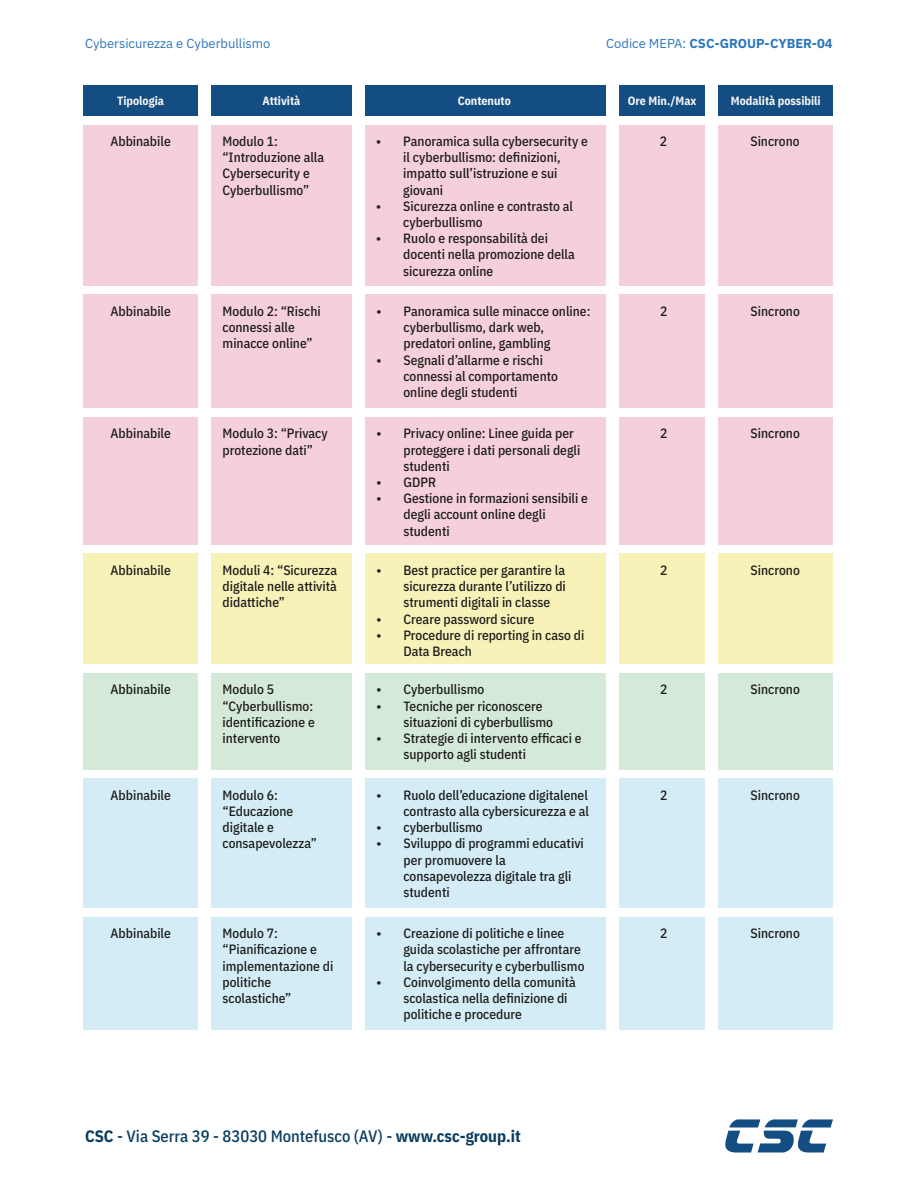
<style>
.page{position:relative;width:918px;height:1188px;background:#fff}
.page>*{position:absolute;margin:0;border:0;box-sizing:border-box;transform-origin:0 0}
.t1{font:500 16.5px "IBM Plex Sans Cond";color:#0a3c60}
.t2{font:500 13.5px/16.2px "IBM Plex Sans Cond";color:#1d1d1b}
.t3{font:700 13.05px "IBM Plex Sans";color:#2b76bb}
.t4{font:13.05px "IBM Plex Sans";color:#2b76bb}
.t5{font:700 12px "IBM Plex Sans Cond";color:#f7f7f6}
.s1{font-weight:400}
.s2{font-weight:700}
</style>
<div class="page">
<svg style="left:725px;top:1119px;width:108px;height:34px"></svg>
<div style="left:83px;top:85px;width:115px;height:31px;background:#144d82"></div>
<div style="left:211px;top:85px;width:141px;height:31px;background:#144d82"></div>
<div style="left:365px;top:85px;width:241px;height:31px;background:#144d82"></div>
<div style="left:619px;top:85px;width:86px;height:31px;background:#144d82"></div>
<div style="left:719px;top:85px;width:114px;height:31px;background:#144d82"></div>
<div style="left:83px;top:125px;width:115px;height:161px;background:#f5cfd9"></div>
<div style="left:211px;top:125px;width:141px;height:161px;background:#f5cfd9"></div>
<div style="left:719px;top:125px;width:114px;height:161px;background:#f5cfd9"></div>
<div style="left:619px;top:125px;width:86px;height:161px;background:#f5cfd9"></div>
<div style="left:365px;top:125px;width:241px;height:161px;background:#f5cfd9"></div>
<div style="left:84px;top:295px;width:114px;height:113px;background:#f5cfd9"></div>
<div style="left:211px;top:295px;width:141px;height:113px;background:#f5cfd9"></div>
<div style="left:719px;top:295px;width:114px;height:113px;background:#f5cfd9"></div>
<div style="left:619px;top:295px;width:86px;height:113px;background:#f5cfd9"></div>
<div style="left:365px;top:295px;width:241px;height:113px;background:#f5cfd9"></div>
<div style="left:84px;top:417px;width:114px;height:128px;background:#f5cfd9"></div>
<div style="left:211px;top:417px;width:141px;height:128px;background:#f5cfd9"></div>
<div style="left:719px;top:417px;width:114px;height:128px;background:#f5cfd9"></div>
<div style="left:619px;top:417px;width:86px;height:128px;background:#f5cfd9"></div>
<div style="left:365px;top:417px;width:241px;height:128px;background:#f5cfd9"></div>
<div style="left:84px;top:554px;width:114px;height:110px;background:#f7f2b8"></div>
<div style="left:211px;top:554px;width:141px;height:110px;background:#f7f2b8"></div>
<div style="left:719px;top:554px;width:114px;height:110px;background:#f7f2b8"></div>
<div style="left:619px;top:554px;width:86px;height:110px;background:#f7f2b8"></div>
<div style="left:365px;top:554px;width:241px;height:110px;background:#f7f2b8"></div>
<div style="left:84px;top:673px;width:114px;height:97px;background:#d4e9d8"></div>
<div style="left:211px;top:673px;width:141px;height:97px;background:#d4e9d8"></div>
<div style="left:719px;top:673px;width:114px;height:97px;background:#d4e9d8"></div>
<div style="left:619px;top:673px;width:86px;height:97px;background:#d4e9d8"></div>
<div style="left:365px;top:673px;width:241px;height:97px;background:#d4e9d8"></div>
<div style="left:84px;top:779px;width:114px;height:129px;background:#d3ecf6"></div>
<div style="left:211px;top:779px;width:141px;height:129px;background:#d3ecf6"></div>
<div style="left:719px;top:779px;width:114px;height:129px;background:#d3ecf6"></div>
<div style="left:619px;top:779px;width:86px;height:129px;background:#d3ecf6"></div>
<div style="left:365px;top:779px;width:241px;height:129px;background:#d3ecf6"></div>
<div style="left:84px;top:917px;width:114px;height:113px;background:#d3ecf6"></div>
<div style="left:211px;top:917px;width:141px;height:113px;background:#d3ecf6"></div>
<div style="left:719px;top:917px;width:114px;height:113px;background:#d3ecf6"></div>
<div style="left:619px;top:917px;width:86px;height:113px;background:#d3ecf6"></div>
<div style="left:365px;top:917px;width:241px;height:113px;background:#d3ecf6"></div>
<p class="t4" style="left:85px;top:34px;width:187px">Cybersicurezza e Cyberbullismo</p>
<p class="t3" style="left:606px;top:33px;width:228px"><span class="s1">Codice MEPA:</span> CSC-GROUP-CYBER-04</p>
<p class="t5" style="left:117px;top:91px;width:48px">Tipologia</p>
<p class="t5" style="left:262px;top:91px;width:39px">Attività</p>
<p class="t5" style="left:458px;top:91px;width:54px">Contenuto</p>
<p class="t5" style="left:628px;top:91px;width:70px">Ore Min./Max</p>
<p class="t5" style="left:731px;top:91px;width:91px">Modalità possibili</p>
<p class="t2" style="left:110px;top:132px;width:62px">Abbinabile</p>
<p class="t2" style="left:222px;top:132px;width:103px">Modulo 1: “Introduzione alla<br>Cybersecurity e<br>Cyberbullismo”</p>
<p class="t2" style="left:376px;top:132px;width:213px">• Panoramica sulla cybersecurity e</p>
<p class="t2" style="left:660px;top:132px;width:9px">2</p>
<p class="t2" style="left:750px;top:132px;width:51px">Sincrono</p>
<p class="t2" style="left:403px;top:148px;width:159px">il cyberbullismo: definizioni, impatto sull’istruzione e sui giovani</p>
<p class="t2" style="left:403px;top:197px;width:171px;text-indent:-27px">• Sicurezza online e contrasto al cyberbullismo</p>
<p class="t2" style="left:403px;top:229px;width:173px;text-indent:-27px">• Ruolo e responsabilità dei docenti nella promozione della sicurezza online</p>
<p class="t2" style="left:111px;top:302px;width:62px">Abbinabile</p>
<p class="t2" style="left:223px;top:302px;width:100px">Modulo 2: “Rischi connessi alle minacce online”</p>
<p class="t2" style="left:376px;top:302px;width:215px">• Panoramica sulle minacce online:</p>
<p class="t2" style="left:660px;top:302px;width:9px">2</p>
<p class="t2" style="left:751px;top:302px;width:51px">Sincrono</p>
<p class="t2" style="left:403px;top:318px;width:149px">cyberbullismo, dark web, predatori online, gambling</p>
<p class="t2" style="left:403px;top:351px;width:156px;text-indent:-27px">• Segnali d’allarme e rischi connessi al comportamento online degli studenti</p>
<p class="t2" style="left:111px;top:424px;width:62px">Abbinabile</p>
<p class="t2" style="left:223px;top:424px;width:107px">Modulo 3: “Privacy protezione dati”</p>
<p class="t2" style="left:376px;top:424px;width:199px">• Privacy online: Linee guida per</p>
<p class="t2" style="left:660px;top:424px;width:9px">2</p>
<p class="t2" style="left:751px;top:424px;width:51px">Sincrono</p>
<p class="t2" style="left:403px;top:441px;width:178px">proteggere i dati personali degli studenti</p>
<p class="t2" style="left:376px;top:473px;width:61px">• GDPR</p>
<p class="t2" style="left:403px;top:489px;width:186px;text-indent:-27px">• Gestione in formazioni sensibili e degli account online degli studenti</p>
<p class="t2" style="left:111px;top:561px;width:62px">Abbinabile</p>
<p class="t2" style="left:223px;top:561px;width:116px;text-align:justify">Moduli 4: “Sicurezza digitale nelle attività didattiche”</p>
<p class="t2" style="left:376px;top:561px;width:190px">• Best practice per garantire la</p>
<p class="t2" style="left:660px;top:561px;width:9px">2</p>
<p class="t2" style="left:751px;top:561px;width:51px">Sincrono</p>
<p class="t2" style="left:403px;top:577px;width:164px">sicurezza durante l’utilizzo di strumenti digitali in classe</p>
<p class="t2" style="left:376px;top:610px;width:160px">• Creare password sicure</p>
<p class="t2" style="left:403px;top:626px;width:182px;text-indent:-27px">• Procedure di reporting in caso di<br>Data Breach</p>
<p class="t2" style="left:111px;top:680px;width:62px">Abbinabile</p>
<p class="t2" style="left:223px;top:680px;width:94px">Modulo 5 “Cyberbullismo: identificazione e intervento</p>
<p class="t2" style="left:376px;top:680px;width:109px">• Cyberbullismo</p>
<p class="t2" style="left:660px;top:680px;width:9px">2</p>
<p class="t2" style="left:751px;top:680px;width:51px">Sincrono</p>
<p class="t2" style="left:403px;top:697px;width:151px;text-indent:-27px">• Tecniche per riconoscere situazioni di cyberbullismo</p>
<p class="t2" style="left:403px;top:729px;width:180px;text-indent:-27px">• Strategie di intervento efficaci e supporto agli studenti</p>
<p class="t2" style="left:111px;top:786px;width:62px">Abbinabile</p>
<p class="t2" style="left:223px;top:786px;width:96px">Modulo 6: “Educazione digitale e consapevolezza”</p>
<p class="t2" style="left:376px;top:786px;width:213px">• Ruolo dell’educazione digitalenel</p>
<p class="t2" style="left:660px;top:786px;width:9px">2</p>
<p class="t2" style="left:751px;top:786px;width:51px">Sincrono</p>
<p class="t2" style="left:403px;top:802px;width:187px">contrasto alla cybersicurezza e al</p>
<p class="t2" style="left:376px;top:818px;width:108px">• cyberbullismo</p>
<p class="t2" style="left:403px;top:834px;width:182px;text-indent:-27px">• Sviluppo di programmi educativi per promuovere la consapevolezza digitale tra gli studenti</p>
<p class="t2" style="left:111px;top:924px;width:62px">Abbinabile</p>
<p class="t2" style="left:223px;top:924px;width:112px">Modulo 7: “Pianificazione e implementazione di politiche scolastiche”</p>
<p class="t2" style="left:376px;top:924px;width:189px">• Creazione di politiche e linee</p>
<p class="t2" style="left:660px;top:924px;width:9px">2</p>
<p class="t2" style="left:751px;top:924px;width:51px">Sincrono</p>
<p class="t2" style="left:403px;top:940px;width:183px">guida scolastiche per affrontare la cybersecurity e cyberbullismo</p>
<p class="t2" style="left:403px;top:973px;width:174px;text-indent:-27px">• Coinvolgimento della comunità scolastica nella definizione di politiche e procedure</p>
<p class="t1" style="left:85px;top:1123px;width:437px"><span class="s2">CSC</span> - Via Serra 39 - 83030 Montefusco (AV) - <span class="s2">www.csc-group.it</span></p>
</div>
